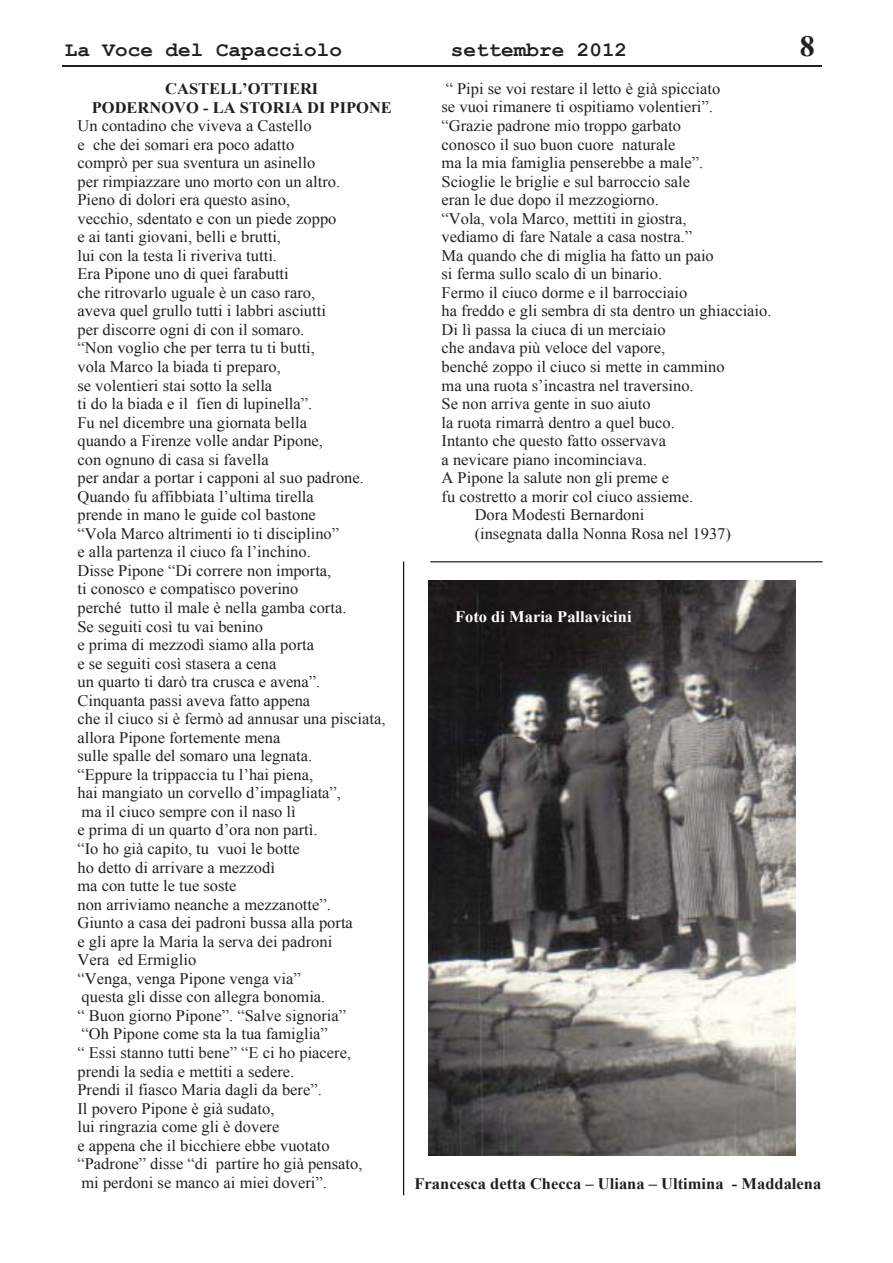
<style>
.page{position:relative;width:893px;height:1263px;background:#fff}
.page>*{position:absolute;margin:0;border:0;box-sizing:border-box;transform-origin:0 0}
.t1{font:700 29.25px "Times New Roman";color:#231f20}
.t2{font:700 20.55px "Courier New";color:#231f20}
.t3{font:16.05px/18.6px "Times New Roman";color:#231f20}
.t4{font:700 16.05px/18.6px "Times New Roman";color:#231f20;text-align:center}
.t5{font:700 16.05px "Times New Roman";color:#fff}
</style>
<div class="page">
<hr style="left:63px;top:65px;width:759px;height:1px;background:#231f20">
<hr style="left:431px;top:561px;width:391px;height:1px;background:#010202">
<hr style="left:403px;top:562px;width:1px;height:633px;background:#010202">
<img style="left:428px;top:580px;width:367px;height:575px">
<p class="t2" style="left:65px;top:39px;width:279px">La Voce del Capacciolo</p>
<p class="t2" style="left:451px;top:39px;width:178px">settembre 2012</p>
<h1 class="t1" style="left:800px;top:30px;width:16px">8</h1>
<p class="t4" style="left:92px;top:79px;width:302px">CASTELL’OTTIERI<br>PODERNOVO - LA STORIA DI PIPONE</p>
<p class="t3" style="left:77px;top:116px;width:310px">Un contadino che viveva a Castello<br>e che dei somari era poco adatto<br>comprò per sua sventura un asinello<br>per rimpiazzare uno morto con un altro.<br>Pieno di dolori era questo asino,<br>vecchio, sdentato e con un piede zoppo<br>e ai tanti giovani, belli e brutti,<br>lui con la testa li riveriva tutti.<br>Era Pipone uno di quei farabutti<br>che ritrovarlo uguale è un caso raro,<br>aveva quel grullo tutti i labbri asciutti<br>per discorre ogni di con il somaro.<br>“Non voglio che per terra tu ti butti,<br>vola Marco la biada ti preparo,<br>se volentieri stai sotto la sella<br>ti do la biada e il fien di lupinella”.<br>Fu nel dicembre una giornata bella<br>quando a Firenze volle andar Pipone,<br>con ognuno di casa si favella<br>per andar a portar i capponi al suo padrone.<br>Quando fu affibbiata l’ultima tirella<br>prende in mano le guide col bastone<br>“Vola Marco altrimenti io ti disciplino”<br>e alla partenza il ciuco fa l’inchino.<br>Disse Pipone “Di correre non importa,<br>ti conosco e compatisco poverino<br>perché tutto il male è nella gamba corta.<br>Se seguiti così tu vai benino<br>e prima di mezzodì siamo alla porta<br>e se seguiti così stasera a cena<br>un quarto ti darò tra crusca e avena”.<br>Cinquanta passi aveva fatto appena<br>che il ciuco si è fermò ad annusar una pisciata, allora Pipone fortemente mena<br>sulle spalle del somaro una legnata.<br>“Eppure la trippaccia tu l’hai piena,<br>hai mangiato un corvello d’impagliata”,<br>ma il ciuco sempre con il naso lì<br>e prima di un quarto d’ora non partì.<br>“Io ho già capito, tu vuoi le botte<br>ho detto di arrivare a mezzodì<br>ma con tutte le tue soste<br>non arriviamo neanche a mezzanotte”.<br>Giunto a casa dei padroni bussa alla porta<br>e gli apre la Maria la serva dei padroni<br>Vera ed Ermiglio<br>“Venga, venga Pipone venga via”<br>questa gli disse con allegra bonomia.<br>“ Buon giorno Pipone”. “Salve signoria”<br>“Oh Pipone come sta la tua famiglia”<br>“ Essi stanno tutti bene” “E ci ho piacere, prendi la sedia e mettiti a sedere.<br>Prendi il fiasco Maria dagli da bere”.<br>Il povero Pipone è già sudato,<br>lui ringrazia come gli è dovere<br>e appena che il bicchiere ebbe vuotato “Padrone” disse “di partire ho già pensato,<br>mi perdoni se manco ai miei doveri”.</p>
<p class="t3" style="left:446px;top:79px;width:276px">“ Pipi se voi restare il letto è già spicciato</p>
<p class="t3" style="left:441px;top:98px;width:273px">se vuoi rimanere ti ospitiamo volentieri”.</p>
<p class="t3" style="left:441px;top:116px;width:241px">“Grazie padrone mio troppo garbato</p>
<p class="t3" style="left:441px;top:135px;width:235px">conosco il suo buon cuore naturale</p>
<p class="t3" style="left:441px;top:153px;width:263px">ma la mia famiglia penserebbe a male”.</p>
<p class="t3" style="left:441px;top:172px;width:250px">Scioglie le briglie e sul barroccio sale</p>
<p class="t3" style="left:441px;top:190px;width:219px">eran le due dopo il mezzogiorno.</p>
<p class="t3" style="left:441px;top:209px;width:246px">“Vola, vola Marco, mettiti in giostra,</p>
<p class="t3" style="left:441px;top:228px;width:252px">vediamo di fare Natale a casa nostra.”</p>
<p class="t3" style="left:441px;top:246px;width:274px">Ma quando che di miglia ha fatto un paio</p>
<p class="t3" style="left:441px;top:265px;width:222px">si ferma sullo scalo di un binario.</p>
<p class="t3" style="left:441px;top:283px;width:247px">Fermo il ciuco dorme e il barrocciaio</p>
<p class="t3" style="left:441px;top:302px;width:331px">ha freddo e gli sembra di sta dentro un ghiacciaio.</p>
<p class="t3" style="left:441px;top:320px;width:226px">Di lì passa la ciuca di un merciaio</p>
<p class="t3" style="left:441px;top:339px;width:225px">che andava più veloce del vapore,</p>
<p class="t3" style="left:441px;top:357px;width:285px">benché zoppo il ciuco si mette in cammino</p>
<p class="t3" style="left:441px;top:376px;width:254px">ma una ruota s’incastra nel traversino.</p>
<p class="t3" style="left:441px;top:394px;width:211px">Se non arriva gente in suo aiuto</p>
<p class="t3" style="left:441px;top:413px;width:235px">la ruota rimarrà dentro a quel buco.</p>
<p class="t3" style="left:441px;top:431px;width:226px">Intanto che questo fatto osservava</p>
<p class="t3" style="left:441px;top:450px;width:207px">a nevicare piano incominciava.</p>
<p class="t3" style="left:441px;top:468px;width:229px">A Pipone la salute non gli preme e</p>
<p class="t3" style="left:441px;top:487px;width:253px">fu costretto a morir col ciuco assieme.</p>
<p class="t3" style="left:475px;top:506px;width:171px">Dora Modesti Bernardoni</p>
<p class="t3" style="left:475px;top:524px;width:258px">(insegnata dalla Nonna Rosa nel 1937)</p>
<p class="t5" style="left:455px;top:608px;width:178px">Foto di Maria Pallavicini</p>
<p class="t4" style="left:414px;top:1174px;width:408px">Francesca detta Checca – Uliana – Ultimina - Maddalena</p>
</div>
